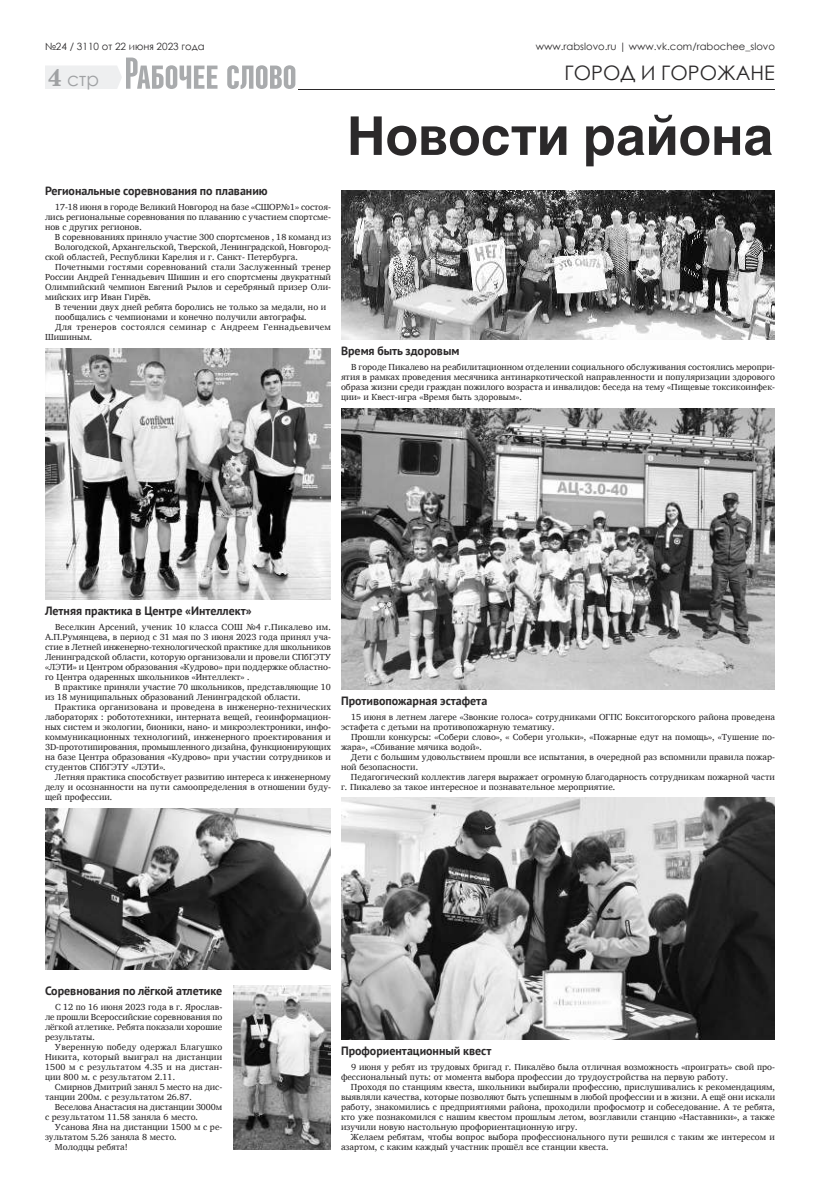
<style>
.page{position:relative;width:820px;height:1190px;background:#fff}
.page>*{position:absolute;margin:0;border:0;box-sizing:border-box;transform-origin:0 0}
.t1{font:700 53px "Helios";color:#2b292a}
.t2{font:20px "Century Gothic";color:#2b292a}
.t3{font:19px "Century Gothic";color:#9fa1a3}
.t4{font:700 12px "PT Sans";color:#2b292a}
.t5{font:10px "Century Gothic";color:#2b292a}
.t6{font:9px/10px "Charis SIL";color:#2b292a}
.t7{font:9px "Charis SIL";letter-spacing:.03em;color:#2b292a}
.s1{font-family:"New Century Schlbk";font-weight:700;font-size:24px}
</style>
<div class="page">
<hr style="left:298px;top:89px;width:477px;height:1px;background:#2b292a">
<svg style="left:45px;top:58px;width:250px;height:31px"></svg>
<img style="left:45px;top:348px;width:286px;height:252px">
<img style="left:341px;top:190px;width:434px;height:150px">
<img style="left:341px;top:409px;width:434px;height:281px">
<img style="left:45px;top:808px;width:286px;height:162px">
<img style="left:341px;top:797px;width:434px;height:243px">
<img style="left:233px;top:986px;width:98px;height:164px">
<p class="t5" style="left:45px;top:39px;width:161px">№24 / 3110 от 22 июня 2023 года</p>
<p class="t5" style="left:536px;top:39px;width:241px">www.rabslovo.ru | www.vk.com/rabochee_slovo</p>
<h3 class="t3" style="left:48px;top:66px;width:53px"><span class="s1">4</span> стр</h3>
<h2 class="t2" style="left:565px;top:59px;width:212px">ГОРОД И ГОРОЖАНЕ</h2>
<h1 class="t1" style="left:347px;top:115px;width:428px">Новости района</h1>
<h3 class="t4" style="left:45px;top:183px;width:224px">Региональные соревнования по плаванию</h3>
<p class="t6" style="left:45px;top:202px;width:288px;text-align:justify;text-indent:10px">17-18 июня в городе Великий Новгород на базе «СШОР№1» состоя&shy;лись региональные соревнования по плаванию с участием спортсме&shy;нов с других регионов.</p>
<p class="t6" style="left:55px;top:232px;width:278px">В соревнованиях приняло участие 300 спортсменов , 18 команд из</p>
<p class="t6" style="left:55px;top:242px;width:278px">Вологодской, Архангельской, Тверской, Ленинградской, Новгород-</p>
<p class="t6" style="left:45px;top:252px;width:255px">ской областей, Республики Карелия и г. Санкт- Петербурга.</p>
<p class="t6" style="left:55px;top:262px;width:277px">Почетными гостями соревнований стали Заслуженный тренер</p>
<p class="t6" style="left:45px;top:272px;width:288px">России Андрей Геннадьевич Шишин и его спортсмены двукратный</p>
<p class="t6" style="left:45px;top:282px;width:288px">Олимпийский чемпион Евгений Рылов и серебряный призер Оли-</p>
<p class="t6" style="left:45px;top:292px;width:108px">мийских игр Иван Гирёв.</p>
<p class="t6" style="left:55px;top:302px;width:273px">В течении двух дней ребята боролись не только за медали, но и</p>
<p class="t6" style="left:55px;top:312px;width:253px">пообщались с чемпионами и конечно получили автографы.</p>
<p class="t7" style="left:55px;top:322px;width:277px">Для тренеров состоялся семинар с Андреем Геннадьевичем</p>
<p class="t6" style="left:45px;top:332px;width:49px">Шишиным.</p>
<h3 class="t4" style="left:341px;top:343px;width:120px">Время быть здоровым</h3>
<p class="t6" style="left:341px;top:362px;width:435px;text-align:justify;text-indent:10px">В городе Пикалево на реабилитационном отделении социального обслуживания состоялись меропри&shy;ятия в рамках проведения месячника антинаркотической направленности и популяризации здорового образа жизни среди граждан пожилого возраста и инвалидов: беседа на тему «Пищевые токсикоинфек&shy;ции» и Квест-игра «Время быть здоровым».</p>
<h3 class="t4" style="left:45px;top:603px;width:208px">Летняя практика в Центре «Интеллект»</h3>
<p class="t6" style="left:45px;top:622px;width:288px;text-align:justify;text-indent:10px">Веселкин Арсений, ученик 10 класса СОШ №4 г.Пикалево им.<br>А.П.Румянцева, в период с 31 мая по 3 июня 2023 года принял уча&shy;стие в Летней инженерно-технологической практике для школьников Ленинградской области, которую организовали и провели СПбГЭТУ «ЛЭТИ» и Центром образования «Кудрово» при поддержке областно&shy;го Центра одаренных школьников «Интеллект» .</p>
<p class="t6" style="left:45px;top:682px;width:288px;text-indent:10px">В практике приняли участие 70 школьников, представляющие 10 из 18 муниципальных образований Ленинградской области.</p>
<p class="t6" style="left:45px;top:702px;width:288px;text-align:justify;text-indent:10px">Практика организована и проведена в инженерно-технических лабораторях : робототехники, интерната вещей, геоинформацион&shy;ных систем и экологии, бионики, нано- и микроэлектроники, инфо&shy;коммуникационных технологиий, инженерного проектирования и 3D-прототипирования, промышленного дизайна, функционирующих на базе Центра образования «Кудрово» при участии сотрудников и студентов СПбГЭТУ «ЛЭТИ».</p>
<p class="t6" style="left:45px;top:772px;width:288px;text-align:justify;text-indent:10px">Летняя практика способствует развитию интереса к инженерному делу и осознанности на пути самоопределения в отношении буду&shy;щей профессии.</p>
<h3 class="t4" style="left:341px;top:693px;width:148px">Противопожарная эстафета</h3>
<p class="t6" style="left:341px;top:712px;width:435px;text-indent:10px">15 июня в летнем лагере «Звонкие голоса» сотрудниками ОГПС Бокситогорского района проведена эстафета с детьми на противопожарную тематику.</p>
<p class="t6" style="left:341px;top:732px;width:435px;text-indent:10px">Прошли конкурсы: «Собери слово», « Собери угольки», «Пожарные едут на помощь», «Тушение по&shy;жара», «Сбивание мячика водой».</p>
<p class="t6" style="left:341px;top:752px;width:435px;text-indent:10px">Дети с большим удовольствием прошли все испытания, в очередной раз вспомнили правила пожар&shy;ной безопасности.</p>
<p class="t6" style="left:341px;top:772px;width:435px;text-indent:10px">Педагогический коллектив лагеря выражает огромную благодарность сотрудникам пожарной части г. Пикалево за такое интересное и познавательное мероприятие.</p>
<h3 class="t4" style="left:45px;top:983px;width:179px">Соревнования по лёгкой атлетике</h3>
<p class="t6" style="left:45px;top:1002px;width:179px;text-align:justify;text-indent:10px">С 12 по 16 июня 2023 года в г. Ярослав&shy;ле прошли Всероссийские соревнования по лёгкой атлетике. Ребята показали хорошие результаты.</p>
<p class="t6" style="left:45px;top:1042px;width:179px;text-align:justify;text-indent:10px">Уверенную победу одержал Благушко Никита, который выиграл на дистанции 1500 м с результатом 4.35 и на дистан&shy;ции 800 м. с результатом 2.11.</p>
<p class="t6" style="left:45px;top:1082px;width:179px;text-indent:10px">Смирнов Дмитрий занял 5 место на дис&shy;танции 200м. с результатом 26.87.</p>
<p class="t6" style="left:45px;top:1102px;width:179px;text-indent:10px">Веселова Анастасия на дистанции 3000м с результатом 11.58 заняла 6 место.</p>
<p class="t6" style="left:55px;top:1122px;width:169px">Усанова Яна на дистанции 1500 м с ре-</p>
<p class="t6" style="left:45px;top:1132px;width:133px">зультатом 5.26 заняла 8 место.</p>
<p class="t6" style="left:55px;top:1142px;width:74px">Молодцы ребята!</p>
<h3 class="t4" style="left:341px;top:1043px;width:152px">Профориентационный квест</h3>
<p class="t6" style="left:341px;top:1062px;width:435px;text-indent:10px">9 июня у ребят из трудовых бригад г. Пикалёво была отличная возможность «проиграть» свой про&shy;фессиональный путь: от момента выбора профессии до трудоустройства на первую работу.</p>
<p class="t6" style="left:341px;top:1082px;width:436px;text-align:justify;text-indent:10px">Проходя по станциям квеста, школьники выбирали профессию, прислушивались к рекомендациям, выявляли качества, которые позволяют быть успешным в любой профессии и в жизни. А ещё они искали работу, знакомились с предприятиями района, проходили профосмотр и собеседование. А те ребята, кто уже познакомился с нашим квестом прошлым летом, возглавили станцию «Наставники», а также изучили новую настольную профориентационную игру.</p>
<p class="t6" style="left:341px;top:1132px;width:435px;text-indent:10px">Желаем ребятам, чтобы вопрос выбора профессионального пути решился с таким же интересом и азартом, с каким каждый участник прошёл все станции квеста.</p>
</div>
